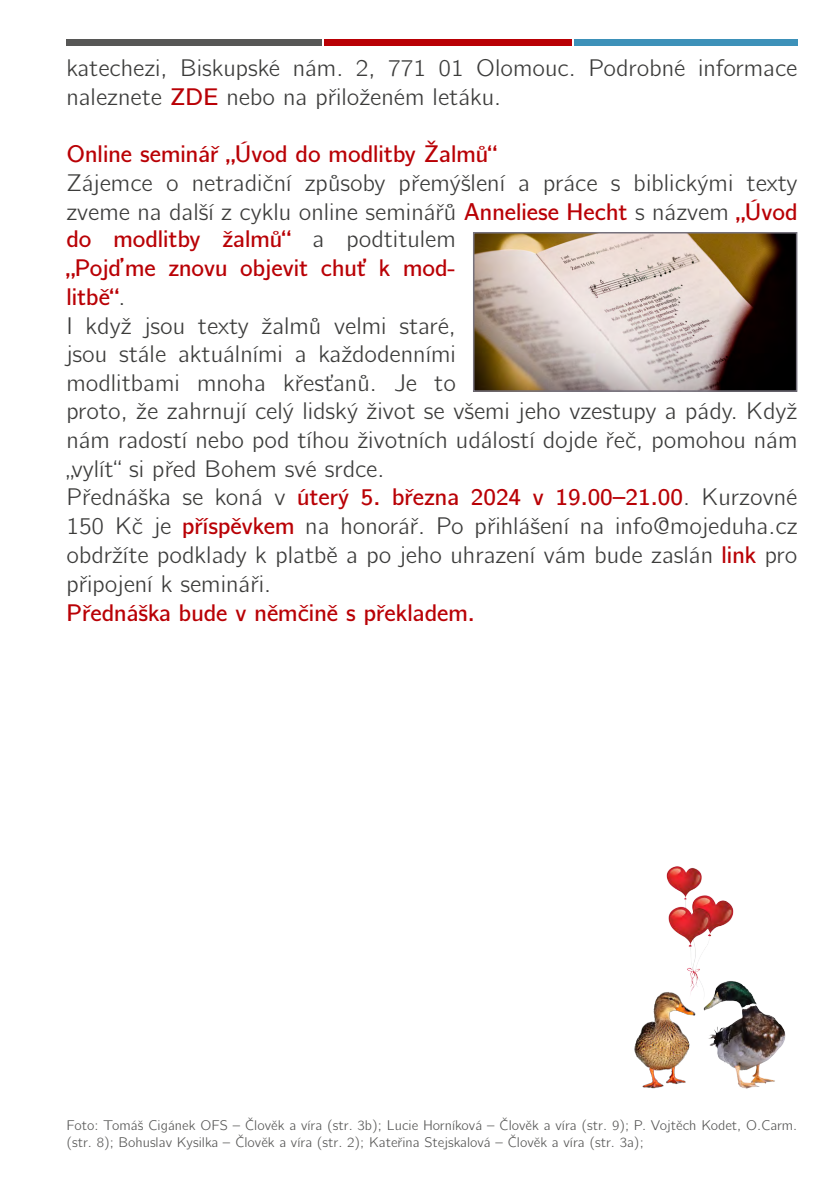
<style>
.page{position:relative;width:840px;height:1191px;background:#fff}
.page>*{position:absolute;margin:0;border:0;box-sizing:border-box;transform-origin:0 0}
.t1{font:24px/28.8px "CMU Bright";color:#3c3c3b}
.t2{font:600 24px "CMU Bright";color:#b90005}
.t3{font:14px/16.8px "CMU Bright";color:#575756}
.s1{font-weight:600;color:#b90005}
</style>
<div class="page">
<div style="left:66px;top:40px;width:255px;height:6px;background:#575756"></div>
<div style="left:573px;top:40px;width:224px;height:6px;background:#3d91b9"></div>
<div style="left:324px;top:40px;width:247px;height:6px;background:#b90005"></div>
<img style="left:719px;top:981px;width:67px;height:108px">
<img style="left:475px;top:235px;width:319px;height:154px">
<div style="left:472px;top:232px;width:325px;height:160px;border:2px solid #76727d"></div>
<img style="left:634px;top:992px;width:85px;height:97px">
<img style="left:664px;top:866px;width:71px;height:135px">
<p class="t1" style="left:66px;top:51px;width:732px">katechezi, Biskupské nám. 2, 771 01 Olomouc. Podrobné informace naleznete <span class="s1">ZDE</span> nebo na přiloženém letáku.</p>
<p class="t2" style="left:66px;top:133px;width:431px">Online seminář „Úvod do modlitby Žalmů“</p>
<p class="t1" style="left:66px;top:166px;width:732px">Zájemce o netradiční způsoby přemýšlení a práce s biblickými texty zveme na další z cyklu online seminářů <span class="s1">Anneliese Hecht</span> s názvem <span class="s1">„Úvod</span></p>
<p class="t1" style="left:66px;top:222px;width:732px"><span class="s1">do modlitby žalmů“</span> a podtitulem<br><span class="s1">„Pojďme znovu objevit chuť k mod-<br>litbě“</span>.<br>I když jsou texty žalmů velmi staré,<br>jsou stále aktuálními a každodenními<br>modlitbami mnoha křesťanů. Je to<br>proto, že zahrnují celý lidský život se všemi jeho vzestupy a pády. Když nám radostí nebo pod tíhou životních událostí dojde řeč, pomohou nám „vylít“ si před Bohem své srdce.<br>Přednáška se koná v <span class="s1">úterý 5. března 2024 v 19.00–21.00</span>. Kurzovné 150 Kč je <span class="s1">příspěvkem</span> na honorář. Po přihlášení na info@mojeduha.cz obdržíte podklady k platbě a po jeho uhrazení vám bude zaslán <span class="s1">link</span> pro připojení k semináři.</p>
<p class="t2" style="left:66px;top:592px;width:410px">Přednáška bude v němčině s překladem.</p>
<p class="t3" style="left:66px;top:1115px;width:732px">Foto: Tomáš Cigánek OFS ‒ Člověk a víra (str. 3b); Lucie Horníková ‒ Člověk a víra (str. 9); P. Vojtěch Kodet, O.Carm. (str. 8); Bohuslav Kysilka ‒ Člověk a víra (str. 2); Kateřina Stejskalová ‒ Člověk a víra (str. 3a);</p>
</div>
